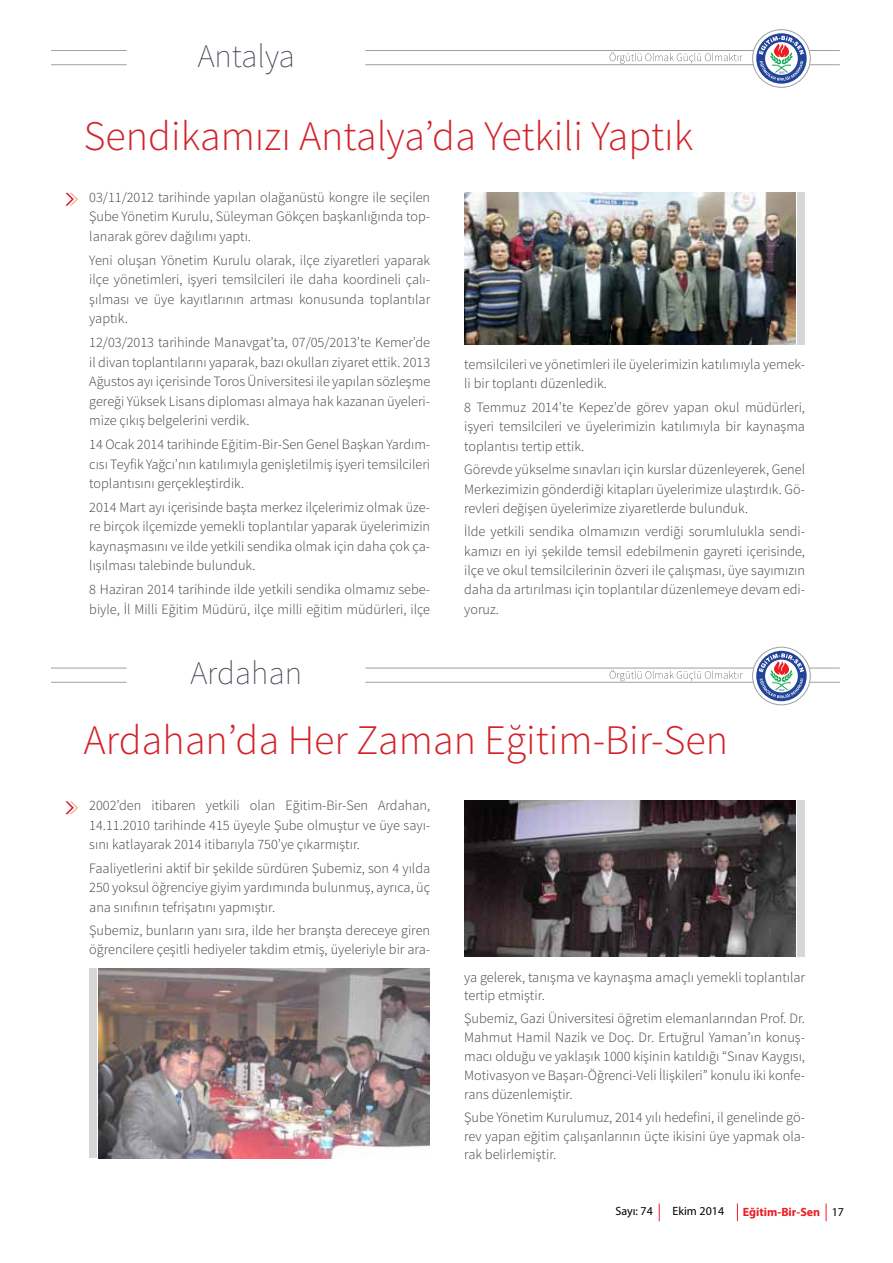
<style>
.page{position:relative;width:893px;height:1263px;background:#fff}
.page>*{position:absolute;margin:0;border:0;box-sizing:border-box;transform-origin:0 0}
.t1{font:300 42px "Source Sans Pro";color:#d2232a}
.t2{font:200 33px "Source Sans Pro";color:#404551}
.t3{font:300 14.25px/19.5px "Source Sans Pro";color:#414042;text-align:justify}
.t4{font:700 12px "Myriad Pro";color:#ed1d24}
.t5{font:12px "Myriad Pro";color:#000}
.s1{font-weight:400;color:#000}
</style>
<div class="page">
<svg style="left:826px;top:1203px;width:1px;height:18px"></svg>
<svg style="left:737px;top:1203px;width:1px;height:18px"></svg>
<svg style="left:659px;top:1203px;width:1px;height:18px"></svg>
<img style="left:98px;top:968px;width:331px;height:190px">
<div style="left:89px;top:968px;width:8px;height:190px;background:#d5d7d8"></div>
<hr style="left:51px;top:50px;width:76px;height:1px;background:#9aa0af">
<hr style="left:51px;top:64px;width:76px;height:1px;background:#9aa0af">
<hr style="left:365px;top:50px;width:475px;height:1px;background:#9d9fa2">
<hr style="left:365px;top:64px;width:475px;height:1px;background:#9d9fa2">
<svg style="left:610px;top:52px;width:133px;height:12px"></svg>
<svg style="left:753px;top:30px;width:57px;height:57px"></svg>
<div style="left:752px;top:29px;width:59px;height:59px;border:1px solid #9d9fa2;border-radius:50%"></div>
<svg style="left:756px;top:33px;width:51px;height:51px"></svg>
<hr style="left:51px;top:668px;width:76px;height:1px;background:#9aa0af">
<hr style="left:51px;top:682px;width:76px;height:1px;background:#9aa0af">
<hr style="left:365px;top:668px;width:475px;height:1px;background:#9d9fa2">
<hr style="left:365px;top:682px;width:475px;height:1px;background:#9d9fa2">
<svg style="left:610px;top:670px;width:133px;height:11px"></svg>
<svg style="left:753px;top:647px;width:57px;height:58px"></svg>
<div style="left:752px;top:647px;width:59px;height:58px;border:1px solid #9d9fa2;border-radius:50%"></div>
<svg style="left:756px;top:651px;width:51px;height:50px"></svg>
<img style="left:464px;top:192px;width:332px;height:152px">
<div style="left:797px;top:192px;width:8px;height:152px;background:#d5d7d8"></div>
<img style="left:464px;top:800px;width:332px;height:157px">
<div style="left:797px;top:800px;width:8px;height:157px;background:#d5d7d8"></div>
<svg style="left:65px;top:193px;width:13px;height:13px"></svg>
<svg style="left:65px;top:801px;width:13px;height:13px"></svg>
<h2 class="t2" style="left:198px;top:36px;width:99px">Antalya</h2>
<h1 class="t1" style="left:84px;top:110px;width:611px">Sendikamızı Antalya’da Yetkili Yaptık</h1>
<p class="t3" style="left:89px;top:188px;width:342px">03/11/2012 tarihinde yapılan olağanüstü kongre ile seçilen Şube Yönetim Kurulu, Süleyman Gökçen başkanlığında top&shy;lanarak görev dağılımı yaptı.</p>
<p class="t3" style="left:89px;top:250px;width:342px">Yeni oluşan Yönetim Kurulu olarak, ilçe ziyaretleri yaparak ilçe yönetimleri, işyeri temsilcileri ile daha koordineli çalı&shy;şılması ve üye kayıtlarının artması konusunda toplantılar yaptık.</p>
<p class="t3" style="left:89px;top:333px;width:342px">12/03/2013 tarihinde Manavgat’ta, 07/05/2013’te Kemer’de il divan toplantılarını yaparak, bazı okulları ziyaret ettik. 2013<br>Ağustos ayı içerisinde Toros Üniversitesi ile yapılan sözleşme gereği Yüksek Lisans diploması almaya hak kazanan üyeleri&shy;mize çıkış belgelerini verdik.</p>
<p class="t3" style="left:89px;top:435px;width:342px">14 Ocak 2014 tarihinde Eğitim-Bir-Sen Genel Başkan Yardım&shy;cısı Teyfik Yağcı’nın katılımıyla genişletilmiş işyeri temsilcileri toplantısını gerçekleştirdik.</p>
<p class="t3" style="left:89px;top:497px;width:342px">2014 Mart ayı içerisinde başta merkez ilçelerimiz olmak üze&shy;re birçok ilçemizde yemekli toplantılar yaparak üyelerimizin kaynaşmasını ve ilde yetkili sendika olmak için daha çok ça&shy;lışılması talebinde bulunduk.</p>
<p class="t3" style="left:89px;top:580px;width:342px">8 Haziran 2014 tarihinde ilde yetkili sendika olmamız sebe&shy;biyle, İl Milli Eğitim Müdürü, ilçe milli eğitim müdürleri, ilçe</p>
<h2 class="t2" style="left:190px;top:653px;width:113px">Ardahan</h2>
<p class="t3" style="left:464px;top:355px;width:342px">temsilcileri ve yönetimleri ile üyelerimizin katılımıyla yemek&shy;li bir toplantı düzenledik.</p>
<p class="t3" style="left:464px;top:398px;width:342px">8 Temmuz 2014’te Kepez’de görev yapan okul müdürleri, işyeri temsilcileri ve üyelerimizin katılımıyla bir kaynaşma toplantısı tertip ettik.</p>
<p class="t3" style="left:464px;top:460px;width:342px">Görevde yükselme sınavları için kurslar düzenleyerek, Genel Merkezimizin gönderdiği kitapları üyelerimize ulaştırdık. Gö&shy;revleri değişen üyelerimize ziyaretlerde bulunduk.</p>
<p class="t3" style="left:464px;top:522px;width:342px">İlde yetkili sendika olmamızın verdiği sorumlulukla sendi&shy;kamızı en iyi şekilde temsil edebilmenin gayreti içerisinde, ilçe ve okul temsilcilerinin özveri ile çalışması, üye sayımızın daha da artırılması için toplantılar düzenlemeye devam edi&shy;yoruz.</p>
<h1 class="t1" style="left:84px;top:714px;width:646px">Ardahan’da Her Zaman Eğitim-Bir-Sen</h1>
<p class="t3" style="left:89px;top:796px;width:342px">2002’den itibaren yetkili olan Eğitim-Bir-Sen Ardahan, 14.11.2010 tarihinde 415 üyeyle Şube olmuştur ve üye sayı&shy;sını katlayarak 2014 itibarıyla 750’ye çıkarmıştır.</p>
<p class="t3" style="left:89px;top:858px;width:342px">Faaliyetlerini aktif bir şekilde sürdüren Şubemiz, son 4 yılda 250 yoksul öğrenciye giyim yardımında bulunmuş, ayrıca, üç ana sınıfının tefrişatını yapmıştır.</p>
<p class="t3" style="left:89px;top:921px;width:342px">Şubemiz, bunların yanı sıra, ilde her branşta dereceye giren öğrencilere çeşitli hediyeler takdim etmiş, üyeleriyle bir ara-</p>
<p class="t3" style="left:464px;top:967px;width:342px;line-height:18.8px">ya gelerek, tanışma ve kaynaşma amaçlı yemekli toplantılar tertip etmiştir.</p>
<p class="t3" style="left:464px;top:1009px;width:342px;line-height:18.8px">Şubemiz, Gazi Üniversitesi öğretim elemanlarından Prof. Dr.<br>Mahmut Hamil Nazik ve Doç. Dr. Ertuğrul Yaman’ın konuş&shy;macı olduğu ve yaklaşık 1000 kişinin katıldığı “Sınav Kaygısı, Motivasyon ve Başarı-Öğrenci-Veli İlişkileri” konulu iki konfe&shy;rans düzenlemiştir.</p>
<p class="t3" style="left:464px;top:1108px;width:342px;line-height:18.8px">Şube Yönetim Kurulumuz, 2014 yılı hedefini, il genelinde gö&shy;rev yapan eğitim çalışanlarının üçte ikisini üye yapmak ola&shy;rak belirlemiştir.</p>
<p class="t5" style="left:615px;top:1204px;width:39px">Sayı: 74</p>
<p class="t5" style="left:672px;top:1204px;width:53px">Ekim 2014</p>
<p class="t4" style="left:743px;top:1204px;width:103px">Eğitim-Bir-Sen <span class="s1">17</span></p>
</div>
